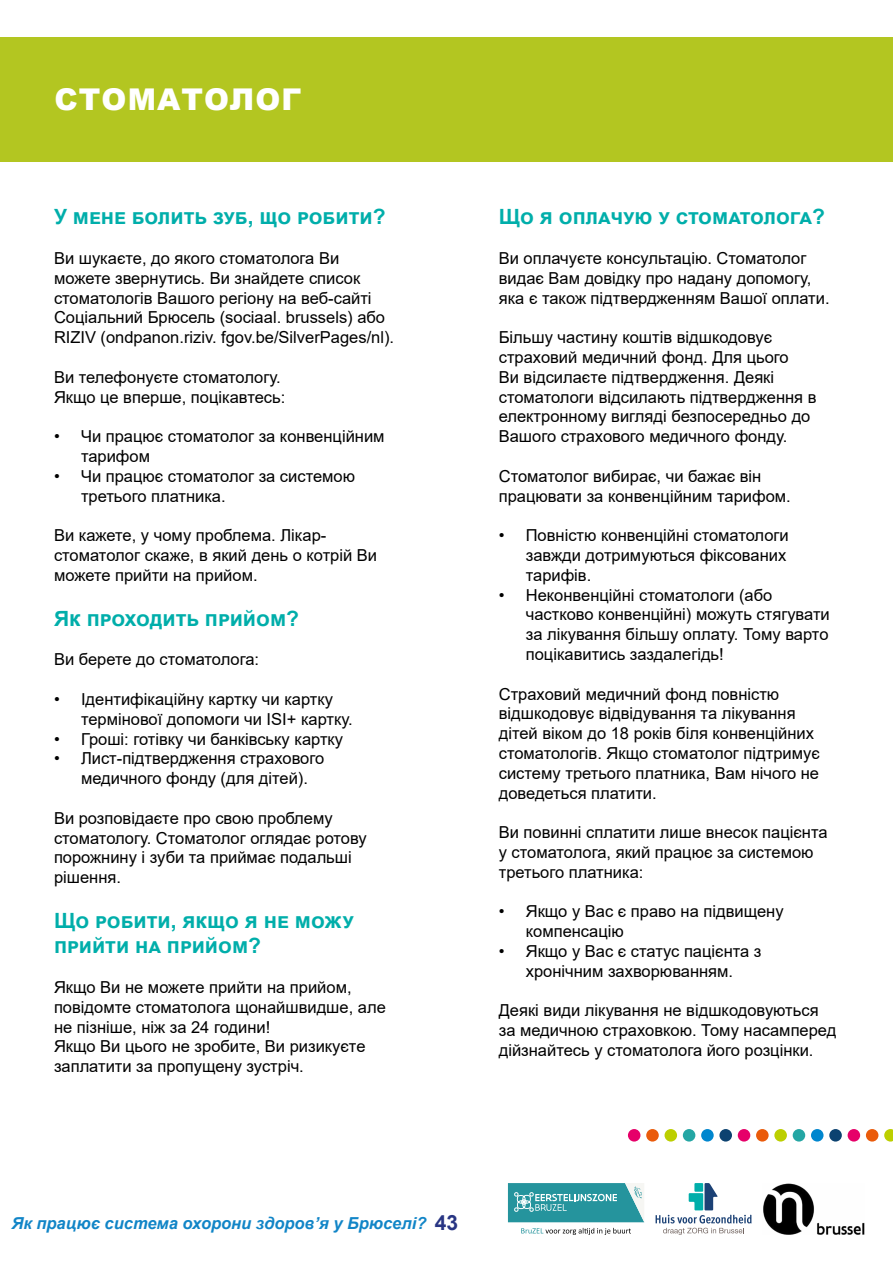
<style>
.page{position:relative;width:893px;height:1263px;background:#fff}
.page>*{position:absolute;margin:0;border:0;box-sizing:border-box;transform-origin:0 0}
.t1{font:900 30px "Arial";letter-spacing:.035em;color:#fff}
.t2{font:700 21px/25.2px "Arial";color:#00aeaa}
.t3{font:16.5px/19.8px "Arial";color:#000}
.t4{font:italic 700 16.5px "Arial";color:#1185c7}
.s1{font-style:normal;font-size:21px;color:#283583}
</style>
<div class="page">
<img style="left:763px;top:1183px;width:102px;height:52px">
<div style="left:0;top:37px;width:893px;height:125px;background:#b3c621"></div>
<div style="left:628px;top:1129px;width:12px;height:12px;background:#e60069;border-radius:50%"></div>
<div style="left:646px;top:1129px;width:13px;height:12px;background:#ea5b0b;border-radius:50%"></div>
<div style="left:664px;top:1129px;width:13px;height:12px;background:#bccf00;border-radius:50%"></div>
<div style="left:683px;top:1129px;width:12px;height:12px;background:#24a6a4;border-radius:50%"></div>
<div style="left:701px;top:1129px;width:13px;height:12px;background:#0086ce;border-radius:50%"></div>
<div style="left:719px;top:1129px;width:13px;height:12px;background:#0c4270;border-radius:50%"></div>
<div style="left:738px;top:1129px;width:12px;height:12px;background:#e60069;border-radius:50%"></div>
<div style="left:756px;top:1129px;width:13px;height:12px;background:#ea5b0b;border-radius:50%"></div>
<div style="left:774px;top:1129px;width:13px;height:12px;background:#bccf00;border-radius:50%"></div>
<div style="left:793px;top:1129px;width:12px;height:12px;background:#24a6a4;border-radius:50%"></div>
<div style="left:811px;top:1129px;width:12px;height:12px;background:#0086ce;border-radius:50%"></div>
<div style="left:829px;top:1129px;width:13px;height:12px;background:#0c4270;border-radius:50%"></div>
<div style="left:848px;top:1129px;width:12px;height:12px;background:#e60069;border-radius:50%"></div>
<div style="left:866px;top:1129px;width:12px;height:12px;background:#ea5b0b;border-radius:50%"></div>
<svg style="left:884px;top:1129px;width:9px;height:12px"></svg>
<svg style="left:656px;top:1183px;width:96px;height:52px"></svg>
<svg style="left:508px;top:1183px;width:136px;height:39px;background:#47a4ab"></svg>
<svg style="left:521px;top:1228px;width:110px;height:7px"></svg>
<h1 class="t1" style="left:55px;top:77px;width:248px">СТОМАТОЛОГ</h1>
<p class="t2" style="left:54px;top:205px;width:333px">У мене болить зуб, що робити?</p>
<p class="t3" style="left:54px;top:248px;width:342px">Ви шукаєте, до якого стоматолога Ви можете звернутись. Ви знайдете список стоматологів Вашого регіону на веб-сайті Соціальний Брюсель (sociaal. brussels) або RIZIV (ondpanon.riziv. fgov.be/SilverPages/nl).</p>
<p class="t3" style="left:54px;top:367px;width:233px">Ви телефонуєте стоматологу.<br>Якщо це вперше, поцікавтесь:</p>
<p class="t3" style="left:81px;top:426px;width:305px;text-indent:-27px">• Чи працює стоматолог за конвенційним тарифом</p>
<p class="t3" style="left:81px;top:466px;width:276px;text-indent:-27px">• Чи працює стоматолог за системою третього платника.</p>
<p class="t3" style="left:54px;top:525px;width:325px">Ви кажете, у чому проблема. Лікар&shy;стоматолог скаже, в який день о котрій Ви можете прийти на прийом.</p>
<p class="t2" style="left:54px;top:606px;width:247px">Як проходить прийом?</p>
<p class="t3" style="left:54px;top:650px;width:207px">Ви берете до стоматолога:</p>
<p class="t3" style="left:81px;top:689px;width:273px;text-indent:-27px">• Ідентифікаційну картку чи картку термінової допомоги чи ISI+ картку.</p>
<p class="t3" style="left:54px;top:729px;width:291px">• Гроші: готівку чи банківську картку</p>
<p class="t3" style="left:81px;top:749px;width:245px;text-indent:-27px">• Лист-підтвердження страхового медичного фонду (для дітей).</p>
<p class="t3" style="left:54px;top:808px;width:314px">Ви розповідаєте про свою проблему стоматологу. Стоматолог оглядає ротову порожнину і зуби та приймає подальші рішення.</p>
<p class="t2" style="left:54px;top:908px;width:301px">Що робити, якщо я не можу прийти на прийом?</p>
<p class="t3" style="left:54px;top:977px;width:333px">Якщо Ви не можете прийти на прийом, повідомте стоматолога щонайшвидше, але не пізніше, ніж за 24 години!<br>Якщо Ви цього не зробите, Ви ризикуєте заплатити за пропущену зустріч.</p>
<p class="t2" style="left:499px;top:205px;width:328px">Що я оплачую у стоматолога?</p>
<p class="t3" style="left:499px;top:248px;width:332px">Ви оплачуєте консультацію. Стоматолог видає Вам довідку про надану допомогу, яка є також підтвердженням Вашої оплати.</p>
<p class="t3" style="left:499px;top:327px;width:319px">Більшу частину коштів відшкодовує страховий медичний фонд. Для цього<br>Ви відсилаєте підтвердження. Деякі стоматологи відсилають підтвердження в електронному вигляді безпосередньо до Вашого страхового медичного фонду.</p>
<p class="t3" style="left:499px;top:466px;width:293px">Стоматолог вибирає, чи бажає він працювати за конвенційним тарифом.</p>
<p class="t3" style="left:526px;top:525px;width:264px;text-indent:-27px">• Повністю конвенційні стоматологи завжди дотримуються фіксованих тарифів.</p>
<p class="t3" style="left:526px;top:585px;width:305px;text-indent:-27px">• Неконвенційні стоматологи (або частково конвенційні) можуть стягувати за лікування більшу оплату. Тому варто поцікавитись заздалегідь!</p>
<p class="t3" style="left:499px;top:684px;width:323px">Страховий медичний фонд повністю відшкодовує відвідування та лікування дітей віком до 18 років біля конвенційних стоматологів. Якщо стоматолог підтримує систему третього платника, Вам нічого не доведеться платити.</p>
<p class="t3" style="left:499px;top:822px;width:330px">Ви повинні сплатити лише внесок пацієнта у стоматолога, який працює за системою третього платника:</p>
<p class="t3" style="left:526px;top:902px;width:259px;text-indent:-27px">• Якщо у Вас є право на підвищену компенсацію</p>
<p class="t3" style="left:499px;top:941px;width:264px;text-align:center">• Якщо у Вас є статус пацієнта з хронічним захворюванням.</p>
<p class="t3" style="left:499px;top:1001px;width:339px">Деякі види лікування не відшкодовуються за медичною страховкою. Тому насамперед дійзнайтесь у стоматолога його розцінки.</p>
<p class="t4" style="left:11px;top:1212px;width:448px">Як працює система охорони здоров’я у Брюселі? <span class="s1">43</span></p>
</div>
